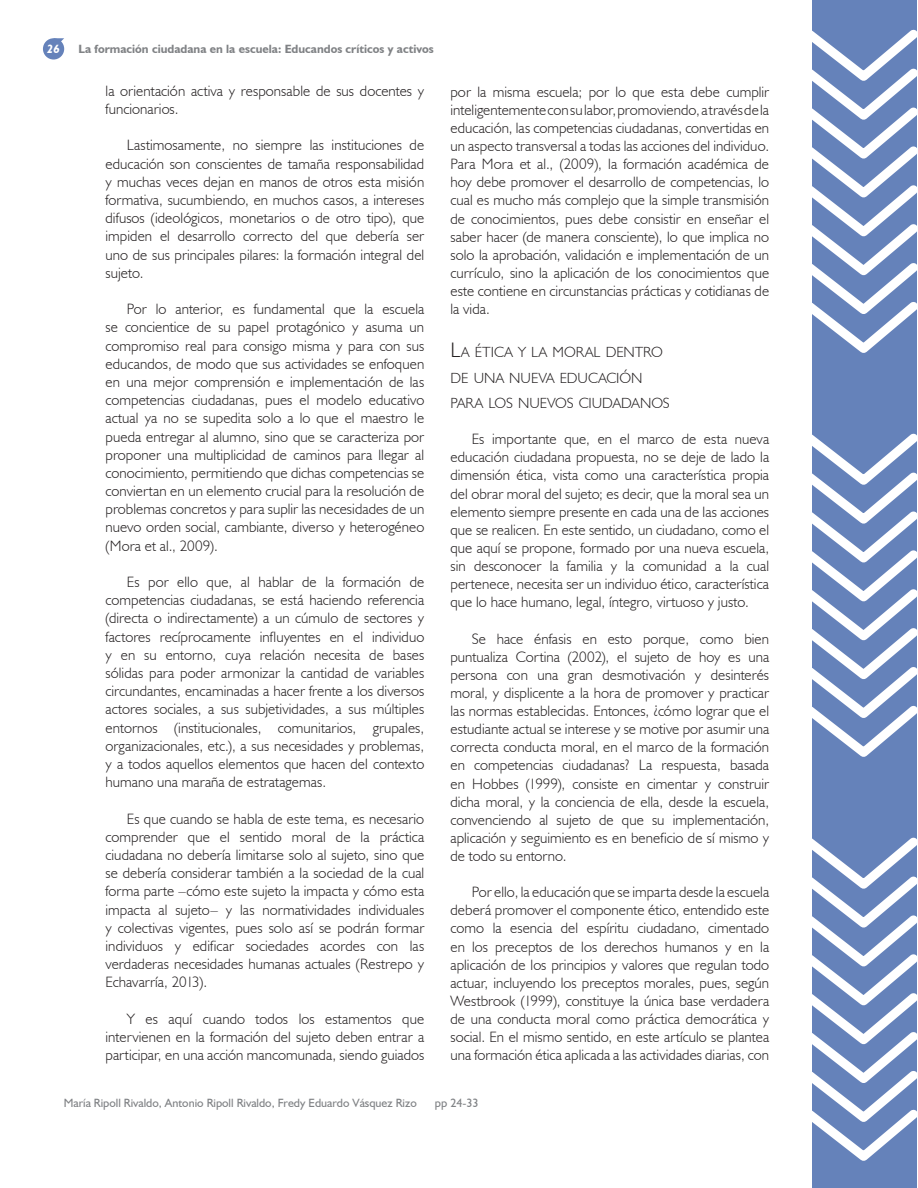
<style>
.page{position:relative;width:918px;height:1188px;background:#fff}
.page>*{position:absolute;margin:0;border:0;box-sizing:border-box;transform-origin:0 0}
.t1{font:300 15px/18.1px "Humanist 521 BT";letter-spacing:.005em;color:#231f20;text-align:justify}
.t2{font:300 14.7px/25.3px "Humanist 521 BT";color:#231f20}
.t3{font:12px "Humanist 521 BT";color:#808285}
.t4{font:700 12px "Humanist 521 BT";color:#808285}
.t5{font:italic 700 12px "Humanist 521 BT";color:#fff}
.s1{font-size:21px}
</style>
<div class="page">
<div style="left:43px;top:38px;width:21px;height:22px;background:#6582ba;border-radius:50%"></div>
<svg style="left:54px;top:38px;width:10px;height:9px"></svg>
<div style="left:812px;top:0;width:105px;height:1188px;background:#6582ba"></div>
<svg style="left:812px;top:29px;width:105px;height:324px"></svg>
<svg style="left:812px;top:433px;width:105px;height:324px"></svg>
<svg style="left:812px;top:837px;width:105px;height:324px"></svg>
<p class="t5" style="left:47px;top:41px;width:14px">26</p>
<p class="t4" style="left:79px;top:41px;width:357px">La formación ciudadana en la escuela: Educandos críticos y activos</p>
<p class="t1" style="left:106px;top:81px;width:320px">la orientación activa y responsable de sus docentes y funcionarios.</p>
<p class="t1" style="left:106px;top:136px;width:320px;text-indent:21px">Lastimosamente, no siempre las instituciones de educación son conscientes de tamaña responsabilidad y muchas veces dejan en manos de otros esta misión formativa, sucumbiendo, en muchos casos, a intereses difusos (ideológicos, monetarios o de otro tipo), que impiden el desarrollo correcto del que debería ser uno de sus principales pilares: la formación integral del sujeto.</p>
<p class="t1" style="left:106px;top:300px;width:320px;text-indent:21px">Por lo anterior, es fundamental que la escuela se concientice de su papel protagónico y asuma un compromiso real para consigo misma y para con sus educandos, de modo que sus actividades se enfoquen en una mejor comprensión e implementación de las competencias ciudadanas, pues el modelo educativo actual ya no se supedita solo a lo que el maestro le pueda entregar al alumno, sino que se caracteriza por proponer una multiplicidad de caminos para llegar al conocimiento, permitiendo que dichas competencias se conviertan en un elemento crucial para la resolución de problemas concretos y para suplir las necesidades de un nuevo orden social, cambiante, diverso y heterogéneo (Mora et al., 2009).</p>
<p class="t1" style="left:106px;top:573px;width:320px;text-indent:21px">Es por ello que, al hablar de la formación de competencias ciudadanas, se está haciendo referencia (directa o indirectamente) a un cúmulo de sectores y factores recíprocamente influyentes en el individuo y en su entorno, cuya relación necesita de bases sólidas para poder armonizar la cantidad de variables circundantes, encaminadas a hacer frente a los diversos actores sociales, a sus subjetividades, a sus múltiples entornos (institucionales, comunitarios, grupales, organizacionales, etc.), a sus necesidades y problemas, y a todos aquellos elementos que hacen del contexto humano una maraña de estratagemas.</p>
<p class="t1" style="left:106px;top:809px;width:320px;text-indent:21px">Es que cuando se habla de este tema, es necesario comprender que el sentido moral de la práctica ciudadana no debería limitarse solo al sujeto, sino que se debería considerar también a la sociedad de la cual forma parte –cómo este sujeto la impacta y cómo esta impacta al sujeto– y las normatividades individuales y colectivas vigentes, pues solo así se podrán formar individuos y edificar sociedades acordes con las verdaderas necesidades humanas actuales (Restrepo y Echavarría, 2013).</p>
<p class="t1" style="left:106px;top:1009px;width:320px;text-indent:21px">Y es aquí cuando todos los estamentos que intervienen en la formación del sujeto deben entrar a participar, en una acción mancomunada, siendo guiados</p>
<p class="t1" style="left:450px;top:82px;width:320px">por la misma escuela; por lo que esta debe cumplir inteligentemente con su labor, promoviendo, a través de la educación, las competencias ciudadanas, convertidas en un aspecto transversal a todas las acciones del individuo.<br>Para Mora et al., (2009), la formación académica de hoy debe promover el desarrollo de competencias, lo cual es mucho más complejo que la simple transmisión de conocimientos, pues debe consistir en enseñar el saber hacer (de manera consciente), lo que implica no solo la aprobación, validación e implementación de un currículo, sino la aplicación de los conocimientos que este contiene en circunstancias prácticas y cotidianas de la vida.</p>
<p class="t2" style="left:450px;top:339px;width:221px"><span class="s1">L</span>A ÉTICA Y LA MORAL DENTRO<br>DE UNA NUEVA EDUCACIÓN<br>PARA LOS NUEVOS CI UDADANOS</p>
<p class="t1" style="left:451px;top:430px;width:320px;text-indent:21px">Es importante que, en el marco de esta nueva educación ciudadana propuesta, no se deje de lado la dimensión ética, vista como una característica propia del obrar moral del sujeto; es decir, que la moral sea un elemento siempre presente en cada una de las acciones que se realicen. En este sentido, un ciudadano, como el que aquí se propone, formado por una nueva escuela, sin desconocer la familia y la comunidad a la cual pertenece, necesita ser un individuo ético, característica que lo hace humano, legal, íntegro, virtuoso y justo.</p>
<p class="t1" style="left:451px;top:629px;width:320px;text-indent:21px">Se hace énfasis en esto porque, como bien puntualiza Cortina (2002), el sujeto de hoy es una persona con una gran desmotivación y desinterés moral, y displicente a la hora de promover y practicar las normas establecidas. Entonces, ¿cómo lograr que el estudiante actual se interese y se motive por asumir una correcta conducta moral, en el marco de la formación en competencias ciudadanas? La respuesta, basada en Hobbes (1999), consiste en cimentar y construir dicha moral, y la conciencia de ella, desde la escuela, convenciendo al sujeto de que su implementación, aplicación y seguimiento es en beneficio de sí mismo y de todo su entorno.</p>
<p class="t1" style="left:451px;top:883px;width:320px;text-indent:21px">Por ello, la educación que se imparta desde la escuela deberá promover el componente ético, entendido este como la esencia del espíritu ciudadano, cimentado en los preceptos de los derechos humanos y en la aplicación de los principios y valores que regulan todo actuar, incluyendo los preceptos morales, pues, según Westbrook (1999), constituye la única base verdadera de una conducta moral como práctica democrática y social. En el mismo sentido, en este artículo se plantea una formación ética aplicada a las actividades diarias, con</p>
<p class="t3" style="left:64px;top:1096px;width:354px">María Ripoll Rivaldo, Antonio Ripoll Rivaldo, Fredy Eduardo Vásquez Rizo</p>
<p class="t3" style="left:435px;top:1096px;width:45px">pp 24-33</p>
</div>
